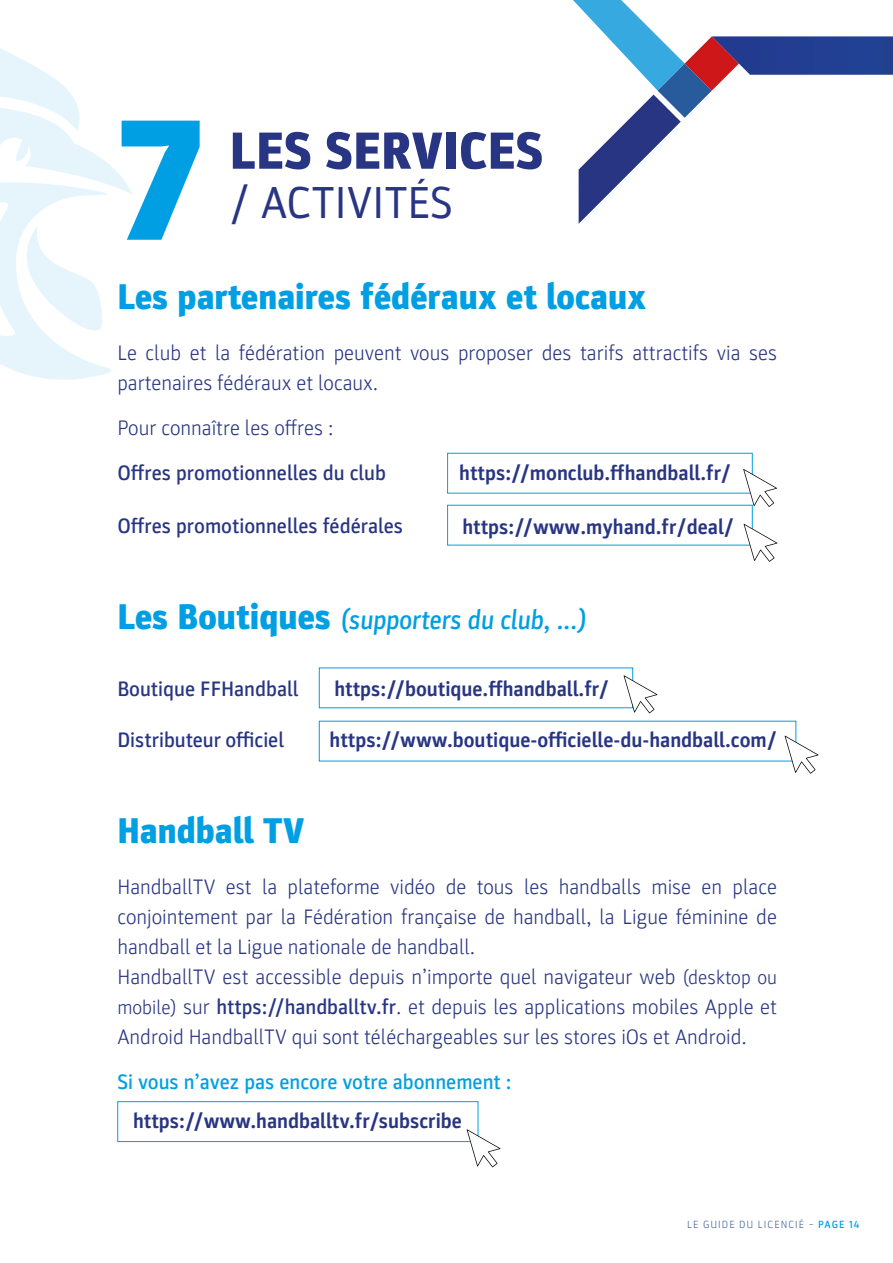
<style>
.page{position:relative;width:893px;height:1263px;background:#fff}
.page>*{position:absolute;margin:0;border:0;box-sizing:border-box;transform-origin:0 0}
.t1{font:900 177px "Parka";color:#009fe3}
.t2{font:900 52.5px "Parka";color:#283583}
.t3{font:45px "Parka";color:#283583}
.t4{font:900 36px "Parka";color:#009fe3}
.t5{font:italic 500 27px "Parka";color:#009fe3}
.t6{font:300 21px/30px "Parka";color:#283583}
.t7{font:700 21px "Parka";color:#283583}
.t8{font:500 21px "Parka";color:#283583}
.t9{font:500 21px "Parka";color:#009fe3}
.t10{font:300 10.5px "Parka";letter-spacing:.1em;color:#496798}
.s1{font-weight:900;font-style:normal;font-size:36px}
.s2{font-size:19.5px}
.s3{font-weight:500}
.s4{font-weight:500;color:#009fe3}
</style>
<div class="page">
<div style="left:117px;top:1101px;width:361px;height:41px;border:1px solid #009fe3"></div>
<svg style="left:467px;top:1129px;width:33px;height:38px"></svg>
<svg style="left:573px;top:0;width:320px;height:224px"></svg>
<svg style="left:0;top:48px;width:132px;height:332px"></svg>
<div style="left:447px;top:453px;width:306px;height:40px;border:1px solid #009fe3"></div>
<svg style="left:743px;top:469px;width:34px;height:38px"></svg>
<svg style="left:785px;top:736px;width:33px;height:38px"></svg>
<svg style="left:624px;top:675px;width:33px;height:38px"></svg>
<svg style="left:744px;top:524px;width:33px;height:38px"></svg>
<h1 class="t1" style="left:117px;top:79px;width:88px">7</h1>
<h2 class="t2" style="left:230px;top:121px;width:315px">LES SERVICES</h2>
<h3 class="t3" style="left:230px;top:178px;width:225px">/ ACTIVITÉS</h3>
<h3 class="t4" style="left:117px;top:276px;width:531px">Les partenaires fédéraux et locaux</h3>
<p class="t6" style="left:117px;top:338px;width:661px">Le club et la fédération peuvent vous proposer des tarifs attractifs via ses partenaires fédéraux et locaux.</p>
<p class="t6" style="left:117px;top:413px;width:218px">Pour connaître les offres :</p>
<p class="t8" style="left:117px;top:461px;width:270px">Offres promotionnelles du club</p>
<p class="t7" style="left:459px;top:461px;width:273px">https://monclub.ffhandball.fr/</p>
<p class="t8" style="left:117px;top:514px;width:287px">Offres promotionnelles fédérales</p>
<p class="t7" style="left:462px;top:515px;width:273px">https://www.myhand.fr/deal/</p>
<p class="t5" style="left:117px;top:605px;width:470px"><span class="s1">Les Boutiques</span> (supporters du club, ...)</p>
<p class="t8" style="left:117px;top:677px;width:183px">Boutique FFHandball</p>
<p class="t7" style="left:334px;top:677px;width:276px">https://boutique.ffhandball.fr/</p>
<p class="t8" style="left:117px;top:728px;width:168px">Distributeur officiel</p>
<p class="t7" style="left:330px;top:728px;width:449px">https://www.boutique-officielle-du-handball.com/</p>
<h3 class="t4" style="left:117px;top:810px;width:189px">Handball TV</h3>
<p class="t6" style="left:117px;top:872px;width:661px">HandballTV est la plateforme vidéo de tous les handballs mise en place conjointement par la Fédération française de handball, la Ligue féminine de handball et la Ligue nationale de handball.<br>HandballTV est accessible depuis n’importe quel navigateur web <span class="s2">(desktop ou mobile)</span> sur <span class="s3">https://handballtv.fr</span>. et depuis les applications mobiles Apple et Android HandballTV qui sont téléchargeables sur les stores iOs et Android.</p>
<p class="t9" style="left:117px;top:1070px;width:396px">Si vous n’avez pas encore votre abonnement :</p>
<p class="t7" style="left:133px;top:1109px;width:330px">https://www.handballtv.fr/subscribe</p>
<p class="t10" style="left:687px;top:1219px;width:174px">LE GUIDE DU LICENCIÉ – <span class="s4">PAGE 14</span></p>
</div>
